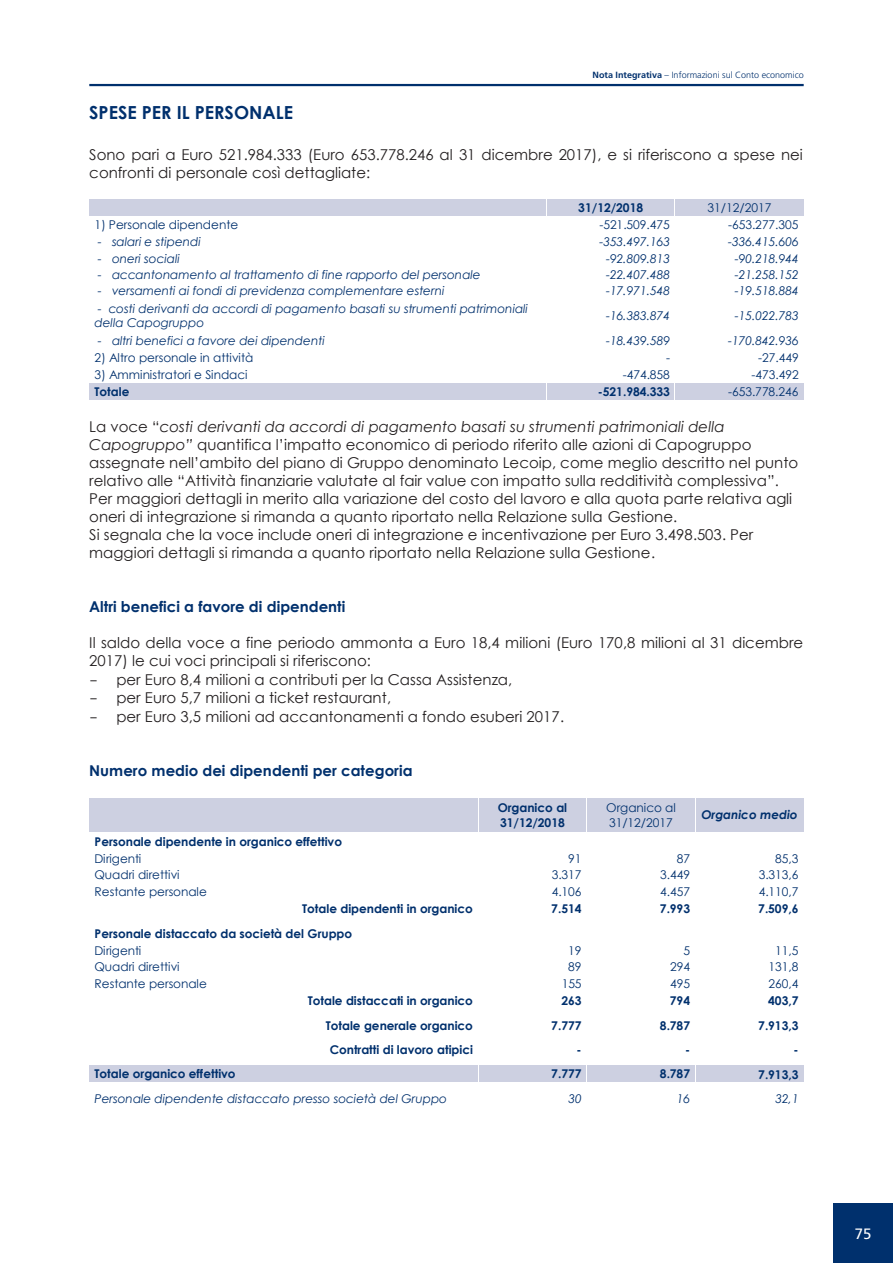
<style>
.page{position:relative;width:893px;height:1263px;background:#fff}
.page>*{position:absolute;margin:0;border:0;box-sizing:border-box;transform-origin:0 0}
.t1{font:700 18px "Century Gothic";color:#00306d}
.t2{font:15px/18px "Century Gothic";letter-spacing:.005em;color:#231f20}
.t3{font:700 15px "Century Gothic";color:#00306d}
.t4{font:15px "Frutiger LT";color:#fff}
.t5{font:italic 12px/14.7px "Century Gothic";color:#00306d}
.t6{font:12px/14.7px "Century Gothic";color:#00306d}
.t7{font:700 12px/14.7px "Century Gothic";color:#00306d}
.t8{font:italic 700 12px "Century Gothic";letter-spacing:-.005em;color:#00306d}
.t9{font:300 9px "Frutiger LT";color:#00306d}
.s1{font-weight:700}
.s2{font-style:italic}
.s3{font-family:"Courier New"}
</style>
<div class="page">
<div style="left:89px;top:199px;width:457px;height:17px;background:#cdd0e1"></div>
<div style="left:546px;top:199px;width:129px;height:17px;background:#cdd0e1"></div>
<div style="left:675px;top:199px;width:129px;height:17px;background:#cdd0e1"></div>
<svg style="left:546px;top:199px;width:1px;height:17px"></svg>
<div style="left:89px;top:383px;width:457px;height:17px;background:#cdd0e1"></div>
<div style="left:546px;top:383px;width:129px;height:17px;background:#cdd0e1"></div>
<div style="left:675px;top:383px;width:129px;height:17px;background:#cdd0e1"></div>
<svg style="left:546px;top:383px;width:1px;height:17px"></svg>
<div style="left:89px;top:798px;width:389px;height:34px;background:#cdd0e1"></div>
<div style="left:478px;top:798px;width:108px;height:34px;background:#cdd0e1"></div>
<div style="left:587px;top:798px;width:108px;height:34px;background:#cdd0e1"></div>
<div style="left:695px;top:798px;width:109px;height:34px;background:#cdd0e1"></div>
<hr style="left:478px;top:798px;width:1px;height:34px;background:#fff">
<hr style="left:695px;top:798px;width:1px;height:34px;background:#fff">
<div style="left:89px;top:1065px;width:389px;height:16px;background:#cdd0e1"></div>
<div style="left:478px;top:1065px;width:108px;height:16px;background:#cdd0e1"></div>
<div style="left:587px;top:1065px;width:108px;height:16px;background:#cdd0e1"></div>
<div style="left:695px;top:1065px;width:109px;height:16px;background:#cdd0e1"></div>
<svg style="left:478px;top:1065px;width:1px;height:16px"></svg>
<svg style="left:695px;top:1065px;width:1px;height:16px"></svg>
<hr style="left:89px;top:84px;width:715px;height:2px;background:#00306d">
<div style="left:833px;top:1203px;width:60px;height:60px;background:#00306d"></div>
<p class="t9" style="left:593px;top:70px;width:213px"><span class="s1">Nota Integrativa</span> – Informazioni sul Conto economico</p>
<p class="t1" style="left:89px;top:99px;width:205px">SPESE PER IL PERSONALE</p>
<p class="t2" style="left:89px;top:145px;width:715px">Sono pari a Euro 521.984.333 (Euro 653.778.246 al 31 dicembre 2017), e si riferiscono a spese nei confronti di personale così dettagliate:</p>
<p class="t7" style="left:578px;top:200px;width:66px">31/12/2018</p>
<p class="t6" style="left:708px;top:201px;width:65px">31/12/2017</p>
<p class="t6" style="left:94px;top:217px;width:145px">1) Personale dipendente</p>
<p class="t6" style="left:599px;top:217px;width:72px">-521.509.475</p>
<p class="t6" style="left:728px;top:217px;width:72px">-653.277.305</p>
<p class="t5" style="left:98px;top:234px;width:104px">- salari e stipendi</p>
<p class="t5" style="left:599px;top:234px;width:72px">-353.497.163</p>
<p class="t5" style="left:728px;top:234px;width:72px">-336.415.606</p>
<p class="t5" style="left:98px;top:251px;width:83px">- oneri sociali</p>
<p class="t5" style="left:606px;top:251px;width:66px">-92.809.813</p>
<p class="t5" style="left:735px;top:251px;width:66px">-90.218.944</p>
<p class="t5" style="left:98px;top:267px;width:384px">- accantonamento al trattamento di fine rapporto del personale</p>
<p class="t5" style="left:606px;top:267px;width:66px">-22.407.488</p>
<p class="t5" style="left:735px;top:267px;width:66px">-21.258.152</p>
<p class="t5" style="left:98px;top:283px;width:348px">- versamenti ai fondi di previdenza complementare esterni</p>
<p class="t5" style="left:606px;top:283px;width:66px">-17.971.548</p>
<p class="t5" style="left:735px;top:283px;width:66px">-19.518.884</p>
<p class="t5" style="left:94px;top:301px;width:435px">- costi derivanti da accordi di pagamento basati su strumenti patrimoniali della Capogruppo</p>
<p class="t5" style="left:606px;top:308px;width:66px">-16.383.874</p>
<p class="t5" style="left:735px;top:308px;width:66px">-15.022.783</p>
<p class="t5" style="left:98px;top:333px;width:228px">- altri benefici a favore dei dipendenti</p>
<p class="t5" style="left:606px;top:333px;width:66px">-18.439.589</p>
<p class="t5" style="left:728px;top:333px;width:72px">-170.842.936</p>
<p class="t6" style="left:94px;top:350px;width:160px">2) Altro personale in attività</p>
<p class="t6" style="left:666px;top:350px;width:6px">-</p>
<p class="t6" style="left:758px;top:350px;width:42px">-27.449</p>
<p class="t6" style="left:94px;top:367px;width:154px">3) Amministratori e Sindaci</p>
<p class="t6" style="left:623px;top:367px;width:49px">-474.858</p>
<p class="t6" style="left:751px;top:367px;width:49px">-473.492</p>
<p class="t7" style="left:94px;top:384px;width:36px">Totale</p>
<p class="t7" style="left:598px;top:384px;width:74px">-521.984.333</p>
<p class="t6" style="left:728px;top:384px;width:72px">-653.778.246</p>
<p class="t2" style="left:89px;top:417px;width:711px">La voce “<span class="s2">costi derivanti da accordi di pagamento basati su strumenti patrimoniali della Capogruppo”</span> quantifica l’impatto economico di periodo riferito alle azioni di Capogruppo assegnate nell’ambito del piano di Gruppo denominato Lecoip, come meglio descritto nel punto relativo alle “Attività finanziarie valutate al fair value con impatto sulla redditività complessiva”.<br>Per maggiori dettagli in merito alla variazione del costo del lavoro e alla quota parte relativa agli oneri di integrazione si rimanda a quanto riportato nella Relazione sulla Gestione.<br>Si segnala che la voce include oneri di integrazione e incentivazione per Euro 3.498.503. Per maggiori dettagli si rimanda a quanto riportato nella Relazione sulla Gestione.</p>
<p class="t3" style="left:89px;top:595px;width:257px">Altri benefici a favore di dipendenti</p>
<p class="t2" style="left:89px;top:633px;width:715px">Il saldo della voce a fine periodo ammonta a Euro 18,4 milioni (Euro 170,8 milioni al 31 dicembre<br>2017) le cui voci principali si riferiscono:</p>
<p class="t2" style="left:89px;top:670px;width:425px"><span class="s3">-</span> per Euro 8,4 milioni a contributi per la Cassa Assistenza,</p>
<p class="t2" style="left:89px;top:689px;width:303px"><span class="s3">-</span> per Euro 5,7 milioni a ticket restaurant,</p>
<p class="t2" style="left:89px;top:707px;width:476px"><span class="s3">-</span> per Euro 3,5 milioni ad accantonamenti a fondo esuberi 2017.</p>
<p class="t3" style="left:89px;top:759px;width:325px">Numero medio dei dipendenti per categoria</p>
<p class="t7" style="left:498px;top:800px;width:71px">Organico al<br>31/12/2018</p>
<p class="t6" style="left:606px;top:800px;width:71px">Organico al<br>31/12/2017</p>
<p class="t8" style="left:701px;top:806px;width:98px">Organico medio</p>
<p class="t7" style="left:94px;top:833px;width:249px">Personale dipendente in organico effettivo</p>
<p class="t6" style="left:94px;top:851px;width:48px">Dirigenti</p>
<p class="t6" style="left:568px;top:851px;width:15px">91</p>
<p class="t6" style="left:677px;top:851px;width:15px">87</p>
<p class="t6" style="left:775px;top:851px;width:25px">85,3</p>
<p class="t6" style="left:94px;top:868px;width:87px">Quadri direttivi</p>
<p class="t6" style="left:552px;top:868px;width:31px">3.317</p>
<p class="t6" style="left:660px;top:868px;width:31px">3.449</p>
<p class="t6" style="left:759px;top:868px;width:41px">3.313,6</p>
<p class="t6" style="left:94px;top:884px;width:114px">Restante personale</p>
<p class="t6" style="left:552px;top:884px;width:31px">4.106</p>
<p class="t6" style="left:660px;top:884px;width:31px">4.457</p>
<p class="t6" style="left:759px;top:884px;width:41px">4.110,7</p>
<p class="t7" style="left:302px;top:901px;width:172px">Totale dipendenti in organico</p>
<p class="t7" style="left:551px;top:901px;width:32px">7.514</p>
<p class="t7" style="left:660px;top:901px;width:32px">7.993</p>
<p class="t7" style="left:758px;top:901px;width:42px">7.509,6</p>
<p class="t7" style="left:94px;top:925px;width:259px">Personale distaccato da società del Gruppo</p>
<p class="t6" style="left:94px;top:943px;width:48px">Dirigenti</p>
<p class="t6" style="left:568px;top:943px;width:15px">19</p>
<p class="t6" style="left:683px;top:943px;width:8px">5</p>
<p class="t6" style="left:775px;top:943px;width:25px">11,5</p>
<p class="t6" style="left:94px;top:959px;width:87px">Quadri direttivi</p>
<p class="t6" style="left:568px;top:959px;width:15px">89</p>
<p class="t6" style="left:670px;top:959px;width:21px">294</p>
<p class="t6" style="left:769px;top:959px;width:31px">131,8</p>
<p class="t6" style="left:94px;top:976px;width:114px">Restante personale</p>
<p class="t6" style="left:562px;top:976px;width:21px">155</p>
<p class="t6" style="left:670px;top:976px;width:21px">495</p>
<p class="t6" style="left:769px;top:976px;width:31px">260,4</p>
<p class="t7" style="left:308px;top:993px;width:167px">Totale distaccati in organico</p>
<p class="t7" style="left:561px;top:993px;width:22px">263</p>
<p class="t7" style="left:670px;top:993px;width:22px">794</p>
<p class="t7" style="left:768px;top:993px;width:32px">403,7</p>
<p class="t7" style="left:326px;top:1017px;width:149px">Totale generale organico</p>
<p class="t7" style="left:551px;top:1017px;width:32px">7.777</p>
<p class="t7" style="left:660px;top:1017px;width:32px">8.787</p>
<p class="t7" style="left:758px;top:1017px;width:42px">7.913,3</p>
<p class="t7" style="left:330px;top:1042px;width:145px">Contratti di lavoro atipici</p>
<p class="t7" style="left:576px;top:1042px;width:7px">-</p>
<p class="t7" style="left:685px;top:1042px;width:7px">-</p>
<p class="t7" style="left:793px;top:1042px;width:7px">-</p>
<p class="t7" style="left:94px;top:1065px;width:143px">Totale organico effettivo</p>
<p class="t7" style="left:551px;top:1065px;width:32px">7.777</p>
<p class="t7" style="left:660px;top:1065px;width:32px">8.787</p>
<p class="t7" style="left:758px;top:1066px;width:42px">7.913,3</p>
<p class="t5" style="left:94px;top:1091px;width:354px">Personale dipendente distaccato presso società del Gruppo</p>
<p class="t5" style="left:568px;top:1091px;width:15px">30</p>
<p class="t5" style="left:677px;top:1091px;width:15px">16</p>
<p class="t5" style="left:775px;top:1091px;width:25px">32,1</p>
<p class="t4" style="left:855px;top:1225px;width:18px">75</p>
</div>
